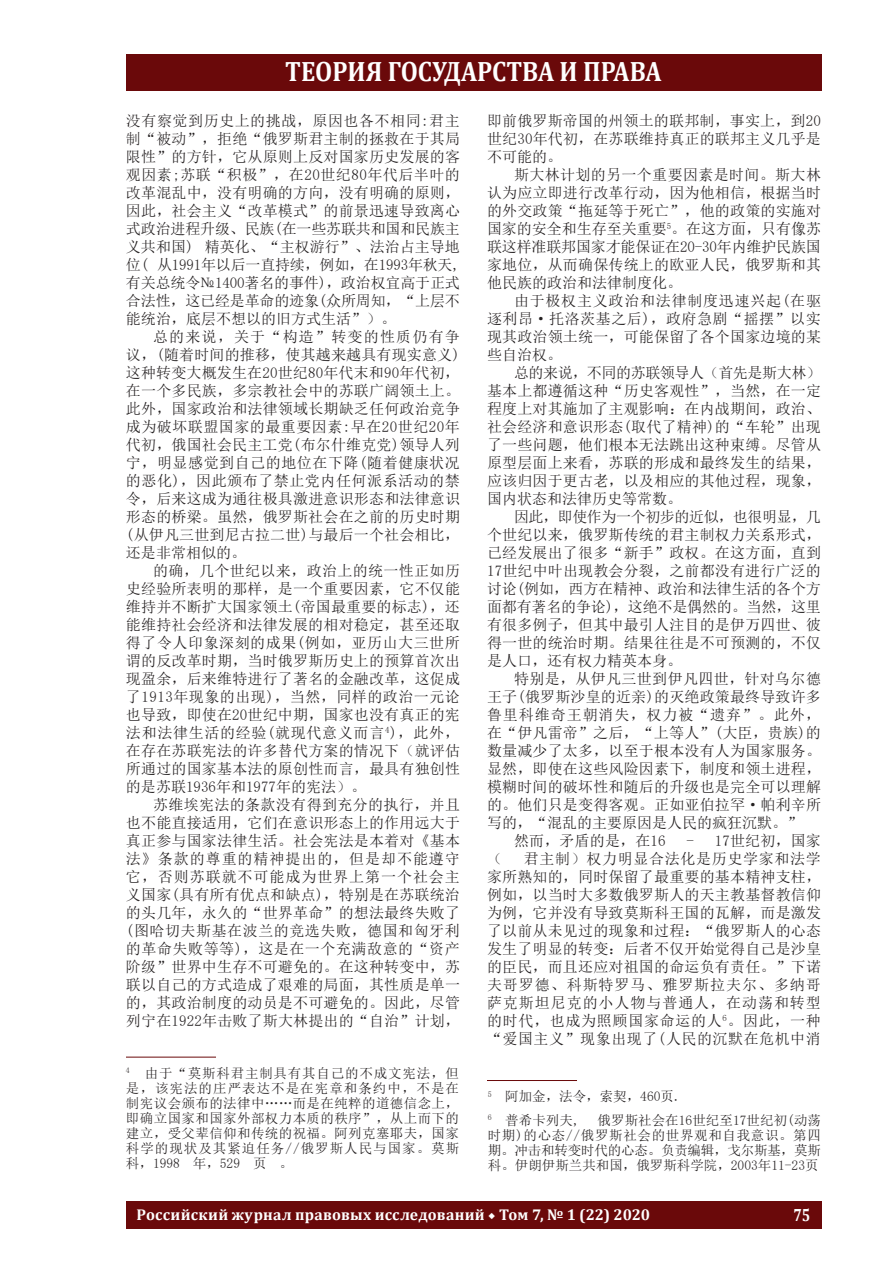
<style>
.page{position:relative;width:893px;height:1263px;background:#fff}
.page>*{position:absolute;margin:0;border:0;box-sizing:border-box;transform-origin:0 0}
.t1{font:700 28.2px "Cambria";color:#fff;scale:.88 1}
.t2{font:700 17.85px "Cambria";color:#fff;scale:.8 1}
.t3{font:700 15.6px "Cambria";letter-spacing:.015em;color:#fff}
.content{font:15px/18px "Sim Sun";letter-spacing:.015em;color:#231f20;text-align:justify}
.content_china{font:15px/18px "Sim Sun";letter-spacing:-.01em;color:#231f20;text-align:justify}
.ссылка_китай{font:13.5px/15px "Sim Sun";color:#231f20;text-align:justify}
.s1{font-family:"Minion Pro"}
</style>
<div class="page">
<div style="left:126px;top:54px;width:695px;height:36px;background:#6a090a"></div>
<div style="left:126px;top:1202px;width:695px;height:27px;background:#6a090a"></div>
<hr style="left:487px;top:1080px;width:90px;height:1px;background:#6a090a">
<hr style="left:126px;top:1057px;width:90px;height:1px;background:#6a090a">
<h1 class="t1" style="left:285px;top:51px;width:429px">ТЕОРИЯ ГОСУДАРСТВА И ПРАВА</h1>
<p class="content_china" style="left:126px;top:112px;width:336px">没有察觉到历史上的挑战，原因也各不相同:君主制“被动”，拒绝“俄罗斯君主制的拯救在于其局限性”的方针，它从原则上反对国家历史发展的客观因素;苏联“积极”，在20世纪80年代后半叶的改革混乱中，没有明确的方向，没有明确的原则，因此，社会主义“改革模式”的前景迅速导致离心式政治进程升级、民族(在一些苏联共和国和民族主义共和国) 精英化、“主权游行”、法治占主导地位( 从1991年以后一直持续，例如，在1993年秋天,有关总统令№1400著名的事件)，政治权宜高于正式合法性，这已经是革命的迹象(众所周知，“上层不能统治，底层不想以的旧方式生活”）。</p>
<p class="content" style="left:126px;top:328px;width:336px;text-indent:27px">总的来说，关于“构造”转变的性质仍有争议，(随着时间的推移，使其越来越具有现实意义)这种转变大概发生在20世纪80年代末和90年代初，在一个多民族，多宗教社会中的苏联广阔领土上。此外，国家政治和法律领域长期缺乏任何政治竞争成为破坏联盟国家的最重要因素:早在20世纪20年代初，俄国社会民主工党(布尔什维克党)领导人列宁，明显感觉到自己的地位在下降(随着健康状况的恶化)，因此颁布了禁止党内任何派系活动的禁令，后来这成为通往极具激进意识形态和法律意识形态的桥梁。虽然，俄罗斯社会在之前的历史时期(从伊凡三世到尼古拉二世)与最后一个社会相比，还是非常相似的。</p>
<p class="content" style="left:126px;top:562px;width:336px;text-indent:27px">的确，几个世纪以来，政治上的统一性正如历史经验所表明的那样，是一个重要因素，它不仅能维持并不断扩大国家领土(帝国最重要的标志)，还能维持社会经济和法律发展的相对稳定，甚至还取得了令人印象深刻的成果(例如，亚历山大三世所谓的反改革时期，当时俄罗斯历史上的预算首次出现盈余，后来维特进行了著名的金融改革，这促成了1913年现象的出现)，当然，同样的政治一元论也导致，即使在20世纪中期，国家也没有真正的宪法和法律生活的经验(就现代意义而言<sup>4</sup>)，此外，在存在苏联宪法的许多替代方案的情况下（就评估所通过的国家基本法的原创性而言，最具有独创性的是苏联1936年和1977年的宪法）。</p>
<p class="content" style="left:126px;top:796px;width:336px;text-indent:27px">苏维埃宪法的条款没有得到充分的执行，并且也不能直接适用，它们在意识形态上的作用远大于真正参与国家法律生活。社会宪法是本着对《基本法》条款的尊重的精神提出的，但是却不能遵守它，否则苏联就不可能成为世界上第一个社会主义国家(具有所有优点和缺点)，特别是在苏联统治的头几年，永久的“世界革命”的想法最终失败了(图哈切夫斯基在波兰的竞选失败，德国和匈牙利的革命失败等等)，这是在一个充满敌意的“资产阶级”世界中生存不可避免的。在这种转变中，苏联以自己的方式造成了艰难的局面，其性质是单一的，其政治制度的动员是不可避免的。因此，尽管列宁在1922年击败了斯大林提出的“自治”计划，</p>
<p class="ссылка_китай" style="left:126px;top:1065px;width:335px"><sup>4</sup> 由于“莫斯科君主制具有其自己的不成文宪法，但是，该宪法的庄严表达不是在宪章和条约中，不是在制宪议会颁布的法律中……而是在纯粹的道德信念上，即确立国家和国家外部权力本质的秩序”，从上而下的建立，受父辈信仰和传统的祝福。阿列克塞耶夫，国家科学的现状及其紧迫任务//俄罗斯人民与国家。莫斯科，1998 年，529 页 。</p>
<p class="content" style="left:487px;top:112px;width:335px">即前俄罗斯帝国的州领土的联邦制，事实上，到20世纪30年代初，在苏联维持真正的联邦主义几乎是不可能的。</p>
<p class="content" style="left:487px;top:166px;width:336px;text-indent:27px">斯大林计划的另一个重要因素是时间。斯大林认为应立即进行改革行动，因为他相信，根据当时的外交政策“拖延等于死亡”，他的政策的实施对国家的安全和生存至关重要<sup>5</sup>。在这方面，只有像苏联这样准联邦国家才能保证在20-30年内维护民族国家地位，从而确保传统上的欧亚人民，俄罗斯和其他民族的政治和法律制度化。</p>
<p class="content" style="left:487px;top:292px;width:336px;text-indent:27px">由于极权主义政治和法律制度迅速兴起(在驱逐利昂·托洛茨基之后)，政府急剧“摇摆”以实现其政治领土统一，可能保留了各个国家边境的某些自治权。</p>
<p class="content" style="left:487px;top:364px;width:336px;text-indent:27px">总的来说，不同的苏联领导人（首先是斯大林）基本上都遵循这种“历史客观性”，当然，在一定程度上对其施加了主观影响：在内战期间，政治、社会经济和意识形态(取代了精神)的“车轮”出现了一些问题，他们根本无法跳出这种束缚。尽管从原型层面上来看，苏联的形成和最终发生的结果，应该归因于更古老，以及相应的其他过程，现象，国内状态和法律历史等常数。</p>
<p class="content" style="left:487px;top:508px;width:336px;text-indent:27px">因此，即使作为一个初步的近似，也很明显，几个世纪以来，俄罗斯传统的君主制权力关系形式，已经发展出了很多“新手”政权。在这方面，直到17世纪中叶出现教会分裂，之前都没有进行广泛的讨论(例如，西方在精神、政治和法律生活的各个方面都有著名的争论)，这绝不是偶然的。当然，这里有很多例子，但其中最引人注目的是伊万四世、彼得一世的统治时期。结果往往是不可预测的，不仅是人口，还有权力精英本身。</p>
<p class="content" style="left:487px;top:670px;width:336px;text-indent:27px">特别是，从伊凡三世到伊凡四世，针对乌尔德王子(俄罗斯沙皇的近亲)的灭绝政策最终导致许多鲁里科维奇王朝消失，权力被“遗弃”。此外，在“伊凡雷帝”之后，“上等人”(大臣，贵族)的数量减少了太多，以至于根本没有人为国家服务。显然，即使在这些风险因素下，制度和领土进程，模糊时间的破坏性和随后的升级也是完全可以理解的。他们只是变得客观。正如亚伯拉罕·帕利辛所写的，“混乱的主要原因是人民的疯狂沉默。”</p>
<p class="content" style="left:514px;top:832px;width:153px">然而，矛盾的是，在16</p>
<p class="content" style="left:686px;top:832px;width:136px">- 17世纪初，国家</p>
<p class="content" style="left:487px;top:850px;width:16px">（</p>
<p class="content" style="left:487px;top:850px;width:336px;text-indent:37px">君主制）权力明显合法化是历史学家和法学家所熟知的，同时保留了最重要的基本精神支柱，例如，以当时大多数俄罗斯人的天主教基督教信仰为例，它并没有导致莫斯科王国的瓦解，而是激发了以前从未见过的现象和过程：“俄罗斯人的心态发生了明显的转变：后者不仅开始觉得自己是沙皇的臣民，而且还应对祖国的命运负有责任。”下诺夫哥罗德、科斯特罗马、雅罗斯拉夫尔、多纳哥萨克斯坦尼克的小人物与普通人，在动荡和转型的时代，也成为照顾国家命运的人<sup>6</sup>。因此，一种“爱国主义”现象出现了(人民的沉默在危机中消</p>
<p class="ссылка_китай" style="left:488px;top:1089px;width:194px"><sup>5</sup> 阿加金，法令，索契，460页.</p>
<p class="ссылка_китай" style="left:488px;top:1112px;width:93px"><sup>6</sup> 普希卡列夫,</p>
<p class="ссылка_китай" style="left:488px;top:1112px;width:335px;text-indent:110px">俄罗斯社会在16世纪至17世纪初(动荡时期)的心态//俄罗斯社会的世界观和自我意识。第四期。冲击和转变时代的心态。负责编辑，戈尔斯基，莫斯科。伊朗伊斯兰共和国，俄罗斯科学院，2003年11-23页</p>
<p class="t3" style="left:137px;top:1203px;width:515px">Российский журнал правовых исследований <span class="s1">◆</span> Том 7, № 1 (22) 2020</p>
<p class="t2" style="left:793px;top:1202px;width:23px">75</p>
</div>
